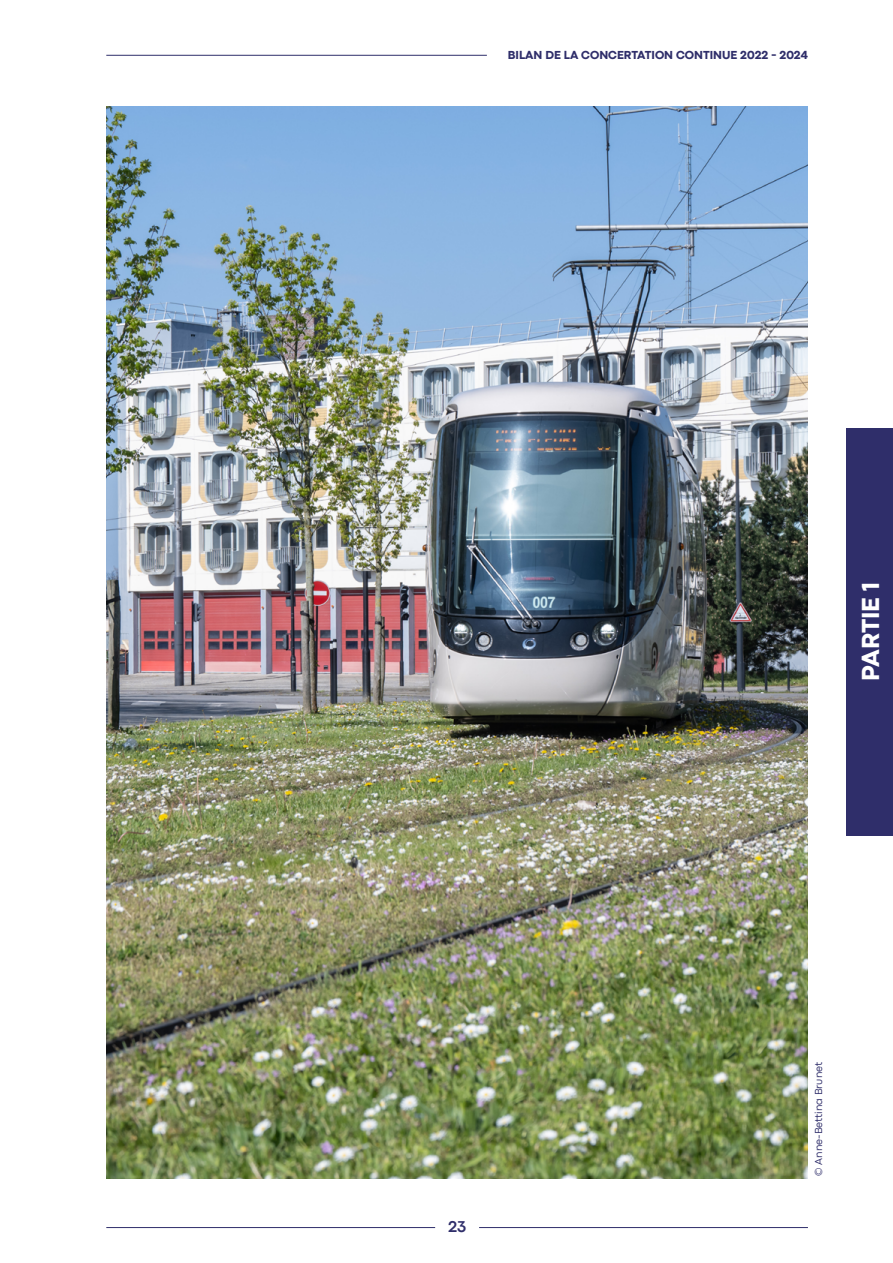
<style>
.page{position:relative;width:893px;height:1263px;background:#fff}
.page>*{position:absolute;margin:0;border:0;box-sizing:border-box;transform-origin:0 0}
.t1{font:800 25.5px "Codec Pro";color:#fff}
.t2{font:700 16.5px "Codec Pro";color:#2f2e6a}
.t3{font:800 12px "Codec Pro";color:#2f2e6a}
.t4{font:10.5px "Codec Pro News";color:#2f2e6a}
</style>
<div class="page">
<hr style="left:106px;top:1227px;width:329px;height:1px;background:#2f2e6a">
<hr style="left:479px;top:1227px;width:329px;height:1px;background:#2f2e6a">
<hr style="left:106px;top:55px;width:381px;height:1px;background:#2f2e6a">
<div style="left:846px;top:428px;width:47px;height:407px;background:#2f2e6a"></div>
<img style="left:106px;top:106px;width:702px;height:1072px">
<p class="t3" style="left:508px;top:48px;width:302px">BILAN DE LA CONCERTATION CONTINUE 2022 - 2024</p>
<h2 class="t2" style="left:448px;top:1216px;width:20px">23</h2>
<h1 class="t1" style="left:856px;top:681px;width:100px;rotate:-90deg">PARTIE 1</h1>
<p class="t4" style="left:812px;top:1176px;width:115px;rotate:-90deg">© Anne-Bettina Brunet</p>
</div>
